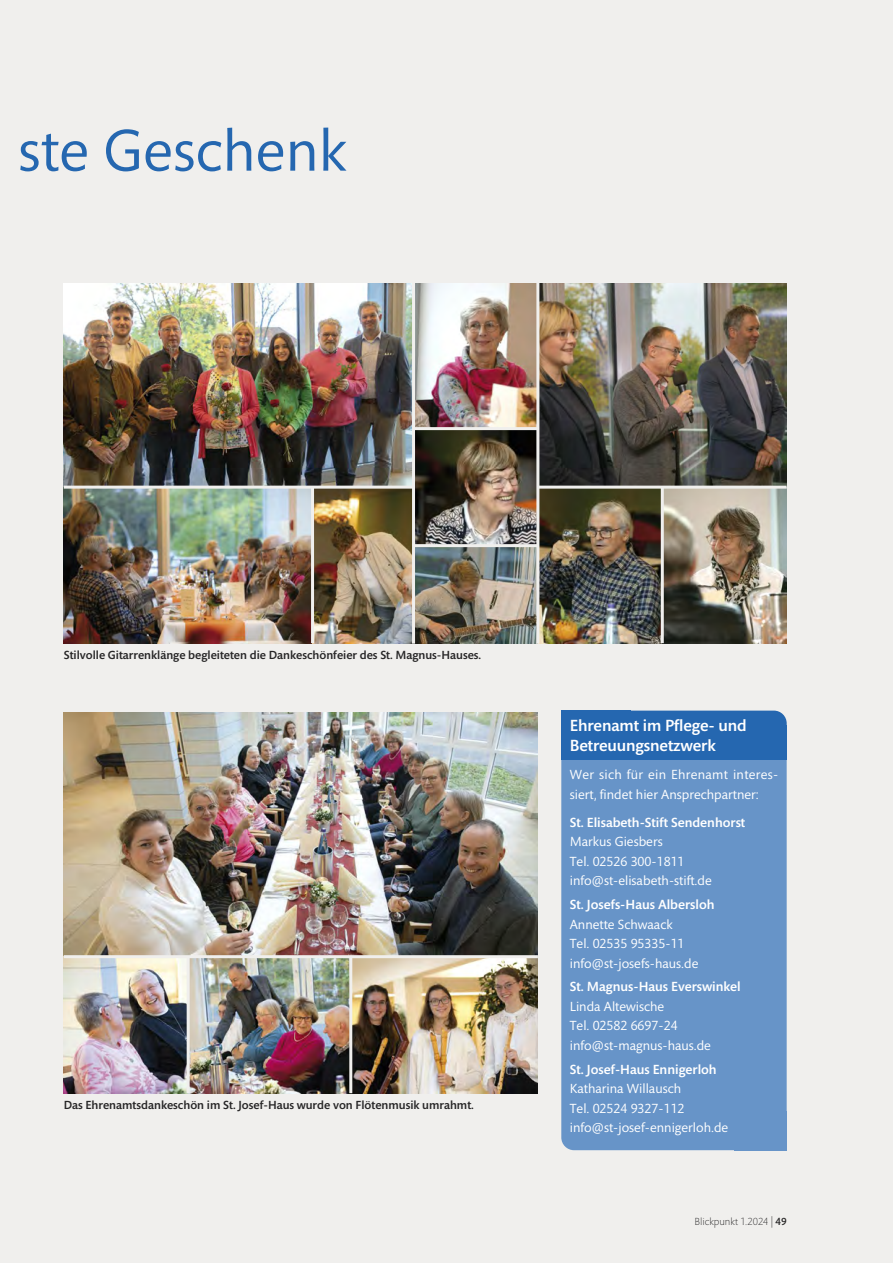
<style>
.page{position:relative;width:893px;height:1263px;background:#f0efed}
.page>*{position:absolute;margin:0;border:0;box-sizing:border-box;transform-origin:0 0}
.t1{font:60px "Mundo Sans Pro";color:#2567b0}
.t2{font:500 16.5px/19.8px "Mundo Sans Pro";letter-spacing:-.005em;color:#fff}
.t3{font:13.5px/19.5px "Mundo Sans Pro";color:#fff}
.t4{font:500 13.5px "Mundo Sans Pro";color:#fff}
.t5{font:500 12px "Mundo Sans Pro";color:#272627}
.t6{font:300 10.5px "Mundo Sans Pro";color:#272627}
.s1{font-weight:500}
</style>
<div class="page">
<img style="left:64px;top:284px;width:348px;height:202px">
<img style="left:64px;top:489px;width:247px;height:154px">
<img style="left:539px;top:284px;width:248px;height:202px">
<img style="left:539px;top:489px;width:122px;height:154px">
<img style="left:415px;top:284px;width:121px;height:143px">
<img style="left:415px;top:430px;width:121px;height:114px">
<img style="left:415px;top:547px;width:121px;height:96px">
<img style="left:664px;top:489px;width:123px;height:154px">
<img style="left:314px;top:489px;width:98px;height:154px">
<img style="left:64px;top:713px;width:474px;height:242px">
<img style="left:64px;top:958px;width:123px;height:135px">
<img style="left:352px;top:958px;width:186px;height:135px">
<img style="left:190px;top:958px;width:159px;height:135px">
<div style="left:561px;top:711px;width:70px;height:28px;background:#2567b0"></div>
<div style="left:561px;top:720px;width:226px;height:430px;background:#6794c8;border-radius:13px"></div>
<div style="left:735px;top:1111px;width:52px;height:39px;background:#6794c8"></div>
<div style="left:561px;top:711px;width:226px;height:28px;background:#2567b0;border-radius:13px"></div>
<div style="left:561px;top:725px;width:226px;height:35px;background:#2567b0"></div>
<h1 class="t1" style="left:18px;top:128px;width:330px">ste Geschenk</h1>
<p class="t5" style="left:64px;top:651px;width:419px">Stilvolle Gitarrenklänge begleiteten die Dankeschönfeier des St. Magnus-Hauses.</p>
<p class="t5" style="left:64px;top:1101px;width:412px">Das Ehrenamtsdankeschön im St. Josef-Haus wurde von Flötenmusik umrahmt.</p>
<p class="t2" style="left:570px;top:717px;width:178px">Ehrenamt im Pflege- und<br>Betreuungsnetzwerk</p>
<p class="t3" style="left:570px;top:766px;width:210px">Wer sich für ein Ehrenamt interes&shy;siert, findet hier Ansprechpartner:</p>
<p class="t4" style="left:570px;top:817px;width:177px">St. Elisabeth-Stift Sendenhorst</p>
<p class="t3" style="left:570px;top:833px;width:143px">Markus Giesbers<br>Tel. 02526 300-1811 info@st-elisabeth-stift.de</p>
<p class="t4" style="left:570px;top:899px;width:146px">St. Josefs-Haus Albersloh</p>
<p class="t3" style="left:570px;top:916px;width:130px">Annette Schwaack<br>Tel. 02535 95335-11 info@st-josefs-haus.de</p>
<p class="t4" style="left:570px;top:982px;width:172px">St. Magnus-Haus Everswinkel</p>
<p class="t3" style="left:570px;top:998px;width:143px">Linda Altewische<br>Tel. 02582 6697-24 info@st-magnus-haus.de</p>
<p class="t4" style="left:570px;top:1064px;width:148px">St. Josef-Haus Ennigerloh</p>
<p class="t3" style="left:570px;top:1080px;width:160px">Katharina Willausch<br>Tel. 02524 9327-112 info@st-josef-ennigerloh.de</p>
<p class="t6" style="left:694px;top:1217px;width:94px">Blickpunkt 1.2024 | <span class="s1">49</span></p>
</div>
